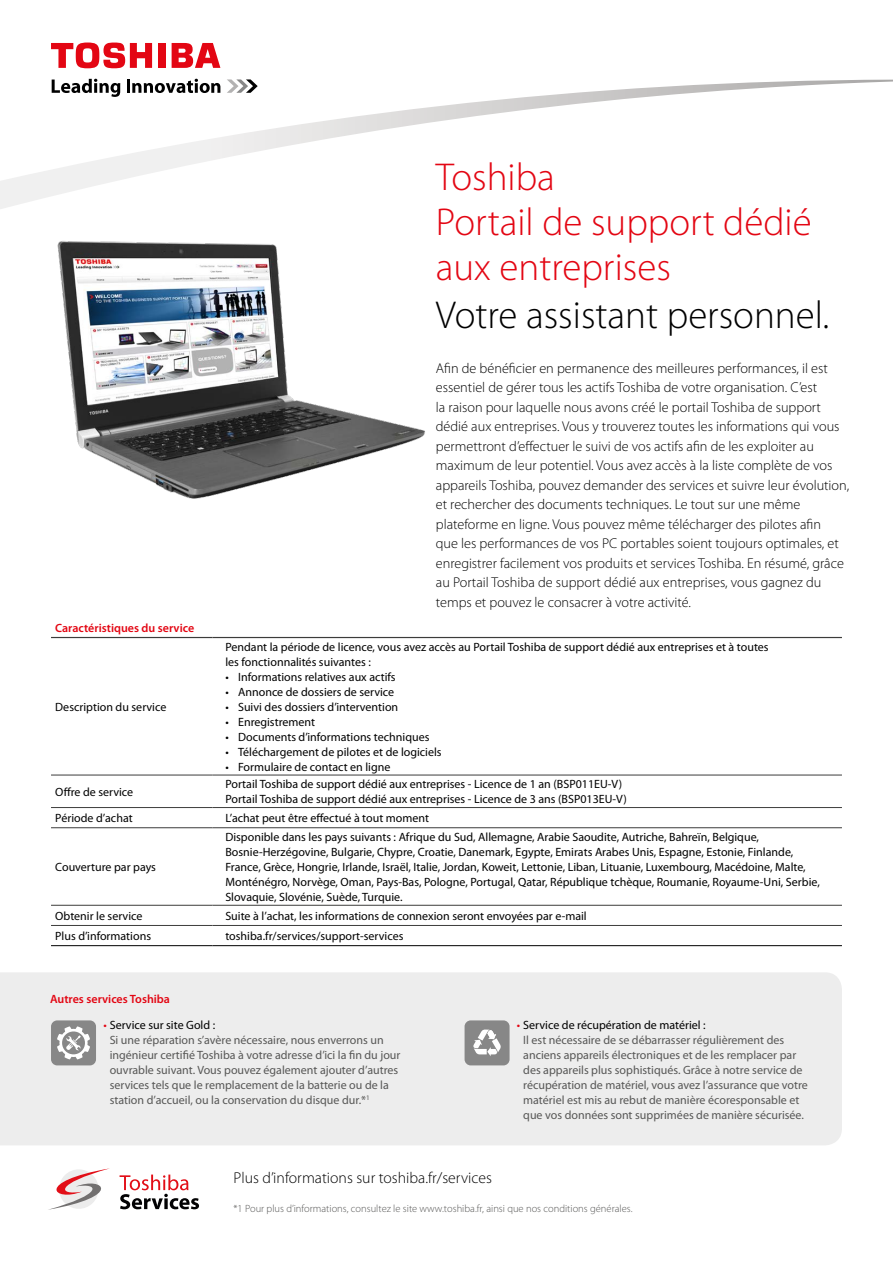
<style>
.page{position:relative;width:893px;height:1263px;background:#fff}
.page>*{position:absolute;margin:0;border:0;box-sizing:border-box;transform-origin:0 0}
.t1{font:300 39px/45px "Myriad Pro";color:#e30613}
.t2{font:300 39px "Myriad Pro";color:#000}
.t3{font:300 15.75px "Myriad Pro";color:#000}
.t4{font:300 14.25px/19.5px "Myriad Pro";color:#000}
.t5{font:12px/15px "Myriad Pro";color:#000}
.t6{font:12px/15px "Myriad Pro";color:#575756}
.t7{font:600 12px "Myriad Pro";color:#e30613}
.t8{font:300 10.5px "Myriad Pro";color:#575756}
.s1{color:#e30613}
.s2{color:#000}
</style>
<div class="page">
<div style="left:0;top:972px;width:842px;height:173px;background:#ededed"></div>
<svg style="left:227px;top:79px;width:24px;height:1px"></svg>
<div style="left:158px;top:43px;width:7px;height:25px;background:#e30613"></div>
<svg style="left:172px;top:43px;width:48px;height:25px"></svg>
<svg style="left:51px;top:43px;width:101px;height:26px"></svg>
<img style="left:57px;top:241px;width:368px;height:258px">
<svg style="left:48px;top:1168px;width:151px;height:42px"></svg>
<svg style="left:0;top:80px;width:893px;height:129px"></svg>
<div style="left:465px;top:1020px;width:45px;height:45px;background:#878787;border-radius:6px"></div>
<svg style="left:473px;top:1029px;width:28px;height:27px"></svg>
<hr style="left:51px;top:775px;width:162px;height:1px;background:#3c3c3b">
<hr style="left:213px;top:775px;width:629px;height:1px;background:#3c3c3b">
<hr style="left:51px;top:807px;width:162px;height:1px;background:#3c3c3b">
<hr style="left:213px;top:807px;width:629px;height:1px;background:#3c3c3b">
<hr style="left:51px;top:827px;width:162px;height:1px;background:#3c3c3b">
<hr style="left:213px;top:827px;width:629px;height:1px;background:#3c3c3b">
<hr style="left:51px;top:905px;width:162px;height:1px;background:#3c3c3b">
<hr style="left:213px;top:905px;width:629px;height:1px;background:#3c3c3b">
<hr style="left:51px;top:925px;width:162px;height:1px;background:#3c3c3b">
<hr style="left:213px;top:925px;width:629px;height:1px;background:#3c3c3b">
<hr style="left:51px;top:945px;width:162px;height:1px;background:#000">
<hr style="left:213px;top:945px;width:629px;height:1px;background:#000">
<hr style="left:51px;top:637px;width:162px;height:1px;background:#3c3c3b">
<hr style="left:213px;top:637px;width:629px;height:1px;background:#3c3c3b">
<div style="left:51px;top:1020px;width:45px;height:45px;background:#878787;border-radius:6px"></div>
<svg style="left:57px;top:1026px;width:33px;height:33px"></svg>
<p class="t7" style="left:55px;top:620px;width:140px">Caractéristiques du service</p>
<p class="t5" style="left:55px;top:699px;width:113px">Description du service</p>
<h1 class="t1" style="left:436px;top:154px;width:377px">Toshiba<br>Portail de support dédié aux entreprises</h1>
<h1 class="t2" style="left:436px;top:291px;width:395px">Votre assistant personnel.</h1>
<p class="t4" style="left:436px;top:358px;width:415px">Afin de bénéficier en permanence des meilleures performances, il est essentiel de gérer tous les actifs Toshiba de votre organisation. C’est<br>la raison pour laquelle nous avons créé le portail Toshiba de support dédié aux entreprises. Vous y trouverez toutes les informations qui vous permettront d’effectuer le suivi de vos actifs afin de les exploiter au maximum de leur potentiel. Vous avez accès à la liste complète de vos appareils Toshiba, pouvez demander des services et suivre leur évolution, et rechercher des documents techniques. Le tout sur une même plateforme en ligne. Vous pouvez même télécharger des pilotes afin<br>que les performances de vos PC portables soient toujours optimales, et enregistrer facilement vos produits et services Toshiba. En résumé, grâce au Portail Toshiba de support dédié aux entreprises, vous gagnez du temps et pouvez le consacrer à votre activité.</p>
<p class="t5" style="left:225px;top:639px;width:545px">Pendant la période de licence, vous avez accès au Portail Toshiba de support dédié aux entreprises et à toutes les fonctionnalités suivantes :</p>
<p class="t5" style="left:225px;top:669px;width:172px">• Informations relatives aux actifs</p>
<p class="t5" style="left:225px;top:684px;width:170px">• Annonce de dossiers de service</p>
<p class="t5" style="left:225px;top:699px;width:174px">• Suivi des dossiers d’intervention</p>
<p class="t5" style="left:225px;top:714px;width:91px">• Enregistrement</p>
<p class="t5" style="left:225px;top:729px;width:206px">• Documents d’informations techniques</p>
<p class="t5" style="left:225px;top:744px;width:218px">• Téléchargement de pilotes et de logiciels</p>
<p class="t5" style="left:225px;top:759px;width:166px">• Formulaire de contact en ligne</p>
<p class="t5" style="left:55px;top:784px;width:80px">Offre de service</p>
<p class="t5" style="left:225px;top:776px;width:403px">Portail Toshiba de support dédié aux entreprises - Licence de 1 an (BSP011EU-V)<br>Portail Toshiba de support dédié aux entreprises - Licence de 3 ans (BSP013EU-V)</p>
<p class="t5" style="left:55px;top:810px;width:79px">Période d’achat</p>
<p class="t5" style="left:225px;top:810px;width:205px">L’achat peut être effectué à tout moment</p>
<p class="t5" style="left:55px;top:859px;width:102px">Couverture par pays</p>
<p class="t5" style="left:225px;top:829px;width:596px">Disponible dans les pays suivants : Afrique du Sud, Allemagne, Arabie Saoudite, Autriche, Bahreïn, Belgique, Bosnie-Herzégovine, Bulgarie, Chypre, Croatie, Danemark, Egypte, Emirats Arabes Unis, Espagne, Estonie, Finlande, France, Grèce, Hongrie, Irlande, Israël, Italie, Jordan, Koweit, Lettonie, Liban, Lituanie, Luxembourg, Macédoine, Malte, Monténégro, Norvège, Oman, Pays-Bas, Pologne, Portugal, Qatar, République tchèque, Roumanie, Royaume-Uni, Serbie, Slovaquie, Slovénie, Suède, Turquie.</p>
<p class="t5" style="left:55px;top:908px;width:89px">Obtenir le service</p>
<p class="t5" style="left:225px;top:908px;width:363px">Suite à l’achat, les informations de connexion seront envoyées par e-mail</p>
<p class="t5" style="left:55px;top:928px;width:97px">Plus d’informations</p>
<p class="t5" style="left:225px;top:928px;width:180px">toshiba.fr/services/support-services</p>
<p class="t7" style="left:50px;top:991px;width:121px">Autres services Toshiba</p>
<p class="t6" style="left:110px;top:1018px;width:292px;text-indent:-6px"><span class="s1">•</span> <span class="s2">Service sur site Gold :<br></span>Si une réparation s’avère nécessaire, nous enverrons un ingénieur certifié Toshiba à votre adresse d’ici la fin du jour ouvrable suivant. Vous pouvez également ajouter d’autres services tels que le remplacement de la batterie ou de la station d’accueil, ou la conservation du disque dur.*<sup>1</sup></p>
<h2 class="t3" style="left:234px;top:1168px;width:260px">Plus d’informations sur toshiba.fr/services</h2>
<p class="t6" style="left:523px;top:1018px;width:286px;text-indent:-6px"><span class="s1">•</span> <span class="s2">Service de récupération de matériel :<br></span>Il est nécessaire de se débarrasser régulièrement des anciens appareils électroniques et de les remplacer par des appareils plus sophistiqués. Grâce à notre service de récupération de matériel, vous avez l’assurance que votre matériel est mis au rebut de manière écoresponsable et que vos données sont supprimées de manière sécurisée.</p>
<p class="t8" style="left:234px;top:1202px;width:400px">*1 Pour plus d’informations, consultez le site www.toshiba.fr, ainsi que nos conditions générales.</p>
</div>
